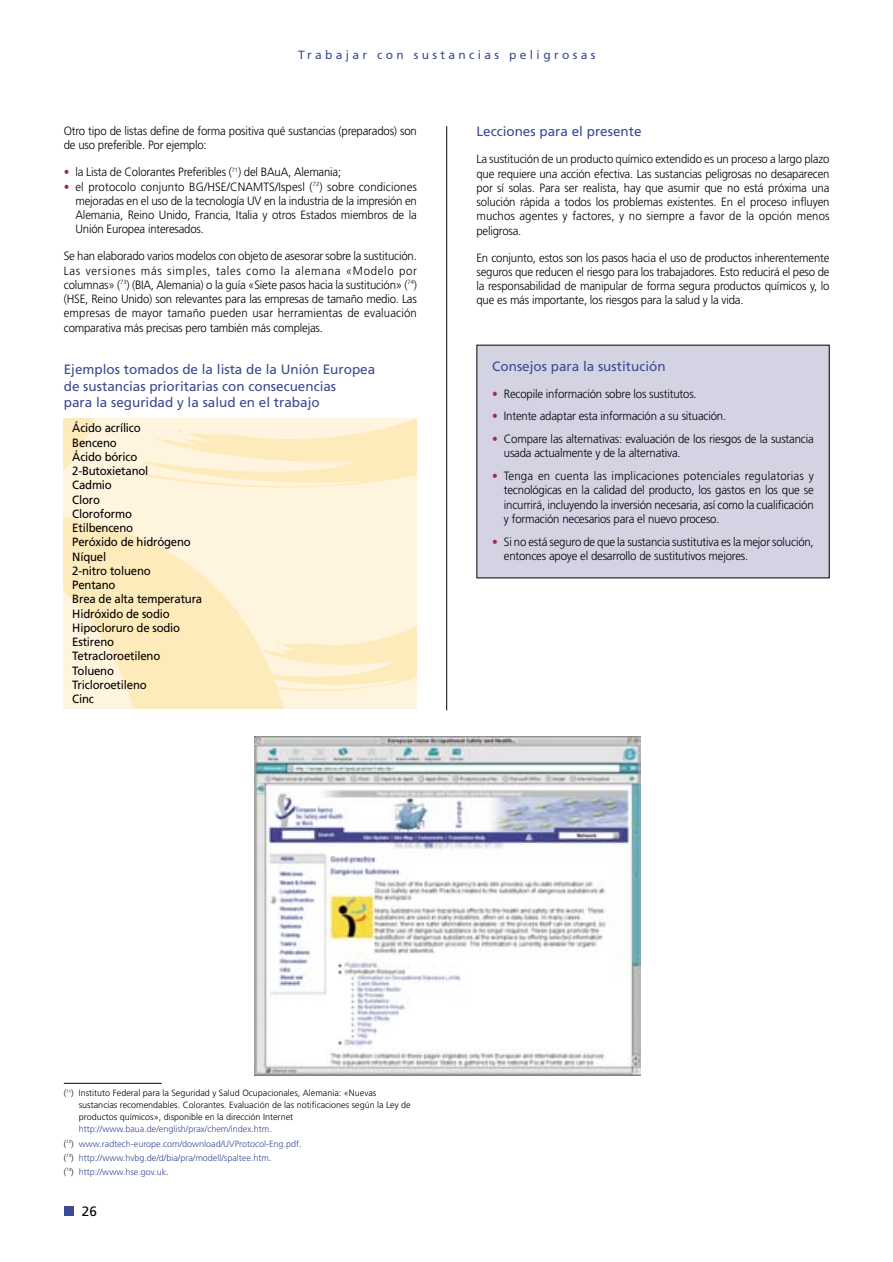
<style>
.page{position:relative;width:893px;height:1262px;background:#fff}
.page>*{position:absolute;margin:0;border:0;box-sizing:border-box;transform-origin:0 0}
.t1{font:13.5px/16.5px "Frutiger";color:#3b4a93}
.t2{font:13.5px "Frutiger";color:#000}
.t3{font:300 12px/14.2px "Frutiger";letter-spacing:-.015em;color:#000;text-align:justify;scale:.95 1}
.t4{font:12px/14.2px "Frutiger";letter-spacing:-.015em;color:#000;scale:.95 1}
.t5{font:12px "Frutiger";letter-spacing:.28em;color:#3b4a93}
.t6{font:300 9px/12px "Frutiger";color:#000}
.t7{font:300 9px/14.1px "Frutiger";color:#3b4a93}
.s1{color:#a62949}
.s2{color:#3b4a93}
.s3{color:#000}
</style>
<div class="page">
<div style="left:64px;top:419px;width:353px;height:290px;background:#fff4de"></div>
<svg style="left:64px;top:517px;width:220px;height:192px;fill:#feebbb"></svg>
<svg style="left:64px;top:419px;width:29px;height:51px"></svg>
<svg style="left:247px;top:517px;width:170px;height:180px"></svg>
<svg style="left:134px;top:419px;width:283px;height:69px"></svg>
<hr style="left:446px;top:126px;width:1px;height:584px;background:#000">
<div style="left:64px;top:1206px;width:9px;height:10px;background:#3b4a93"></div>
<hr style="left:64px;top:1083px;width:98px;height:1px;background:#000">
<div style="left:477px;top:345px;width:352px;height:233px;background:#d4d3e4"></div>
<img style="left:254px;top:736px;width:386px;height:339px">
<p class="t5" style="left:298px;top:50px;width:299px">Trabajar con sustancias peligrosas</p>
<p class="t3" style="left:64px;top:125px;width:373px">Otro tipo de listas define de forma positiva qué sustancias (preparados) son de uso preferible. Por ejemplo:</p>
<p class="t3" style="left:64px;top:166px;width:293px"><span class="s1">•</span> la Lista de Colorantes Preferibles (<sup>71</sup>) del BAuA, Alemania;</p>
<p class="t3" style="left:75px;top:180px;width:361px;text-indent:-12px"><span class="s1">•</span> el protocolo conjunto BG/HSE/CNAMTS/Ispesl (<sup>72</sup>) sobre condiciones mejoradas en el uso de la tecnología UV en la industria de la impresión en Alemania, Reino Unido, Francia, Italia y otros Estados miembros de la Unión Europea interesados.</p>
<p class="t3" style="left:64px;top:250px;width:373px">Se han elaborado varios modelos con objeto de asesorar sobre la sustitución.<br>Las versiones más simples, tales como la alemana «Modelo por columnas» (<sup>73</sup>) (BIA, Alemania) o la guía «Siete pasos hacia la sustitución» (<sup>74</sup>) (HSE, Reino Unido) son relevantes para las empresas de tamaño medio. Las empresas de mayor tamaño pueden usar herramientas de evaluación comparativa más precisas pero también más complejas.</p>
<p class="t1" style="left:64px;top:362px;width:313px">Ejemplos tomados de la lista de la Unión Europea de sustancias prioritarias con consecuencias<br>para la seguridad y la salud en el trabajo</p>
<p class="t4" style="left:72px;top:422px;width:138px">Ácido acrílico<br>Benceno<br>Ácido bórico<br>2-Butoxietanol<br>Cadmio<br>Cloro<br>Cloroformo<br>Etilbenceno<br>Peróxido de hidrógeno<br>Níquel<br>2-nitro tolueno<br>Pentano<br>Brea de alta temperatura<br>Hidróxido de sodio<br>Hipocloruro de sodio<br>Estireno<br>Tetracloroetileno<br>Tolueno<br>Tricloroetileno<br>Cinc</p>
<p class="t1" style="left:476px;top:124px;width:167px">Lecciones para el presente</p>
<p class="t3" style="left:476px;top:153px;width:373px">La sustitución de un producto químico extendido es un proceso a largo plazo que requiere una acción efectiva. Las sustancias peligrosas no desaparecen por sí solas. Para ser realista, hay que asumir que no está próxima una solución rápida a todos los problemas existentes. En el proceso influyen muchos agentes y factores, y no siempre a favor de la opción menos peligrosa.</p>
<p class="t3" style="left:476px;top:251px;width:373px">En conjunto, estos son los pasos hacia el uso de productos inherentemente seguros que reducen el riesgo para los trabajadores. Esto reducirá el peso de la responsabilidad de manipular de forma segura productos químicos y, lo que es más importante, los riesgos para la salud y la vida.</p>
<p class="t1" style="left:492px;top:359px;width:175px">Consejos para la sustitución</p>
<p class="t3" style="left:492px;top:387px;width:217px"><span class="s1">•</span> Recopile información sobre los sustitutos.</p>
<p class="t3" style="left:492px;top:410px;width:248px"><span class="s1">•</span> Intente adaptar esta información a su situación.</p>
<p class="t3" style="left:504px;top:433px;width:328px;text-indent:-12px"><span class="s1">•</span> Compare las alternativas: evaluación de los riesgos de la sustancia usada actualmente y de la alternativa.</p>
<p class="t3" style="left:504px;top:470px;width:328px;text-indent:-12px"><span class="s1">•</span> Tenga en cuenta las implicaciones potenciales regulatorias y tecnológicas en la calidad del producto, los gastos en los que se incurrirá, incluyendo la inversión necesaria, así como la cualificación y formación necesarios para el nuevo proceso.</p>
<p class="t3" style="left:504px;top:535px;width:328px;text-indent:-12px"><span class="s1">•</span> Si no está seguro de que la sustancia sustitutiva es la mejor solución, entonces apoye el desarrollo de sustitutivos mejores.</p>
<p class="t6" style="left:79px;top:1088px;width:333px;text-indent:-15px">(<sup>71</sup>) Instituto Federal para la Seguridad y Salud Ocupacionales, Alemania: «Nuevas sustancias recomendables. Colorantes. Evaluación de las notificaciones según la Ley de productos químicos», disponible en la dirección Internet <span class="s2">http://www.baua.de/english/prax/chem/index.htm</span>.</p>
<p class="t7" style="left:64px;top:1137px;width:239px"><span class="s3">(</span><sup>72</sup><span class="s3">)</span> www.radtech-europe.com/download/UVProtocol-Eng.pdf<span class="s3">. (</span><sup>73</sup><span class="s3">)</span> http://www.hvbg.de/d/bia/pra/modell/spaltee.htm<span class="s3">.<br>(</span><sup>74</sup><span class="s3">)</span> http://www.hse.gov.uk<span class="s3">.</span></p>
<p class="t2" style="left:82px;top:1206px;width:17px">26</p>
</div>
